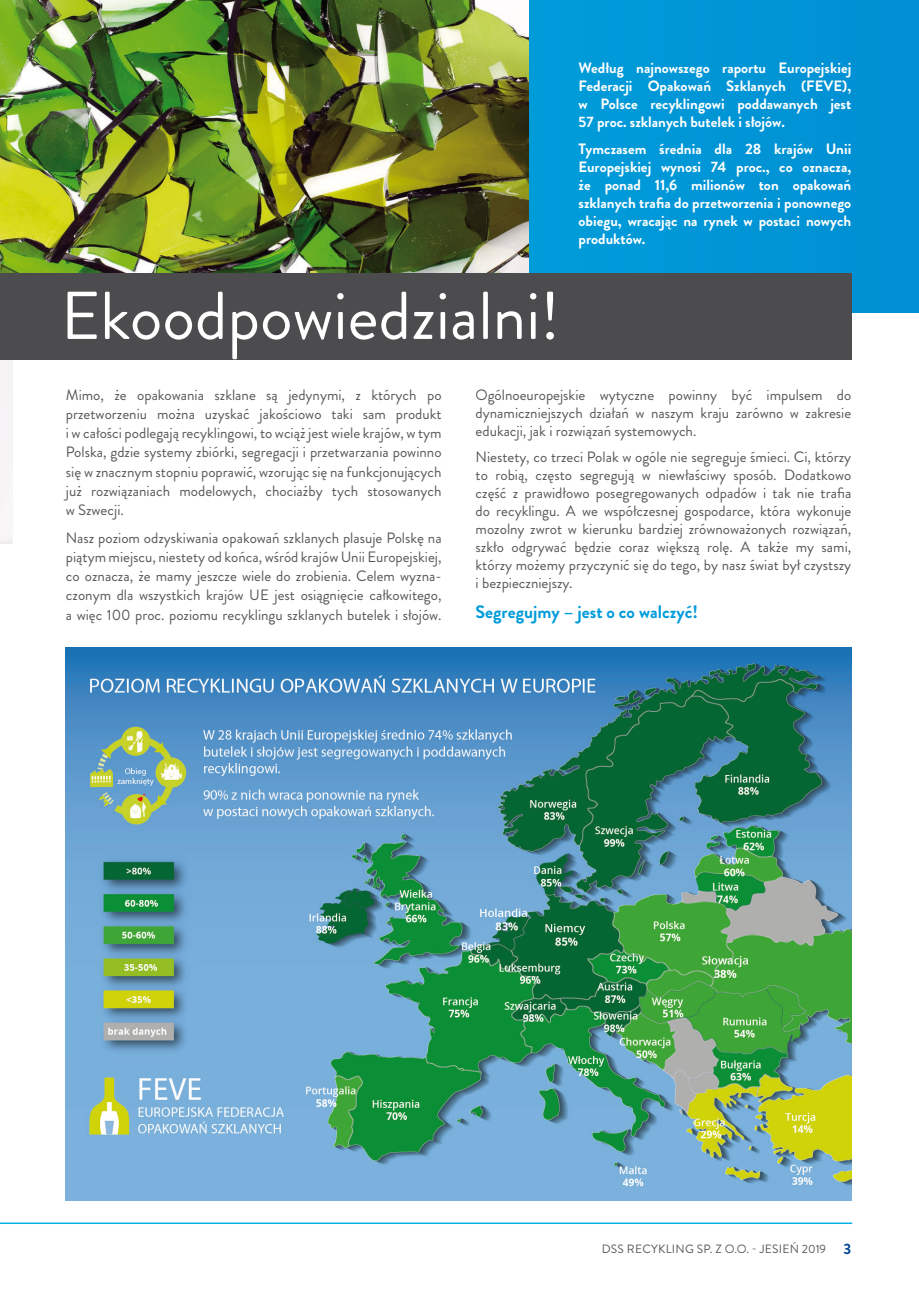
<style>
.page{position:relative;width:919px;height:1289px;background:#fff}
.page>*{position:absolute;margin:0;border:0;box-sizing:border-box;transform-origin:0 0}
.t1{font:67.5px "Brandon Grotesque";color:#fff}
.Tekst{font:700 18px "Brandon Grotesque";color:#009cda}
.Tekst-2{font:15px/19.2px "Brandon Grotesque";color:#58585a;text-align:justify}
.Tekst-3{font:700 15px/18px "Brandon Grotesque";color:#fff;text-align:justify}
.t2{font:12px "Brandon Grotesque";letter-spacing:.02em;color:#58585a}
.s1{font-weight:700;font-size:15px;color:#004494}
</style>
<div class="page">
<div style="left:0;top:359px;width:13px;height:185px;background:#f6f4f6"></div>
<div style="left:0;top:0;width:918px;height:312px;background:#0096d6"></div>
<img style="left:0;top:0;width:529px;height:273px">
<div style="left:0;top:273px;width:851px;height:86px;background:#4c4c4e"></div>
<img style="left:66px;top:647px;width:785px;height:553px">
<hr style="left:0;top:1222px;width:852px;height:1px;background:#00b1e6">
<p class="t1" style="left:61px;top:269px;width:501px">Ekoodpowiedzialni!</p>
<p class="Tekst-3" style="left:578px;top:59px;width:274px">Według najnowszego raportu Europejskiej Federacji Opakowań Szklanych (FEVE), w Polsce recyklingowi poddawanych jest 57 proc. szklanych butelek i słojów.</p>
<p class="Tekst-3" style="left:578px;top:140px;width:274px">Tymczasem średnia dla 28 krajów Unii Europejskiej wynosi 74 proc., co oznacza, że ponad 11,6 milionów ton opakowań szklanych trafia do przetworzenia i ponownego obiegu, wracając na rynek w postaci nowych produktów.</p>
<p class="Tekst-2" style="left:66px;top:385px;width:377px">Mimo, że opakowania szklane są jedynymi, z których po przetworzeniu można uzyskać jakościowo taki sam produkt i w całości podlegają recyklingowi, to wciąż jest wiele krajów, w tym Polska, gdzie systemy zbiórki, segregacji i przetwarzania powinno się w znacznym stopniu poprawić, wzorując się na funkcjonujących już rozwiązaniach modelowych, chociażby tych stosowanych w Szwecji.</p>
<p class="Tekst-2" style="left:66px;top:528px;width:377px">Nasz poziom odzyskiwania opakowań szklanych plasuje Polskę na piątym miejscu, niestety od końca, wśród krajów Unii Europejskiej, co oznacza, że mamy jeszcze wiele do zrobienia. Celem wyzna&shy;czonym dla wszystkich krajów UE jest osiągnięcie całkowitego, a więc 100 proc. poziomu recyklingu szklanych butelek i słojów.</p>
<p class="Tekst-2" style="left:475px;top:386px;width:377px;line-height:18px">Ogólnoeuropejskie wytyczne powinny być impulsem do dynamiczniejszych działań w naszym kraju zarówno w zakresie edukacji, jak i rozwiązań systemowych.</p>
<p class="Tekst-2" style="left:475px;top:448px;width:377px;line-height:18px">Niestety, co trzeci Polak w ogóle nie segreguje śmieci. Ci, którzy to robią, często segregują w niewłaściwy sposób. Dodatkowo część z prawidłowo posegregowanych odpadów i tak nie trafia do recyklingu. A we współczesnej gospodarce, która wykonuje mozolny zwrot w kierunku bardziej zrównoważonych rozwiązań, szkło odgrywać będzie coraz większą rolę. A także my sami, którzy możemy przyczynić się do tego, by nasz świat był czystszy i bezpieczniejszy.</p>
<p class="Tekst" style="left:475px;top:599px;width:224px">Segregujmy – jest o co walczyć!</p>
<p class="t2" style="left:601px;top:1240px;width:251px">DSS RECYKLING SP. Z O.O. - JESIEŃ 2019 <span class="s1">3</span></p>
</div>
